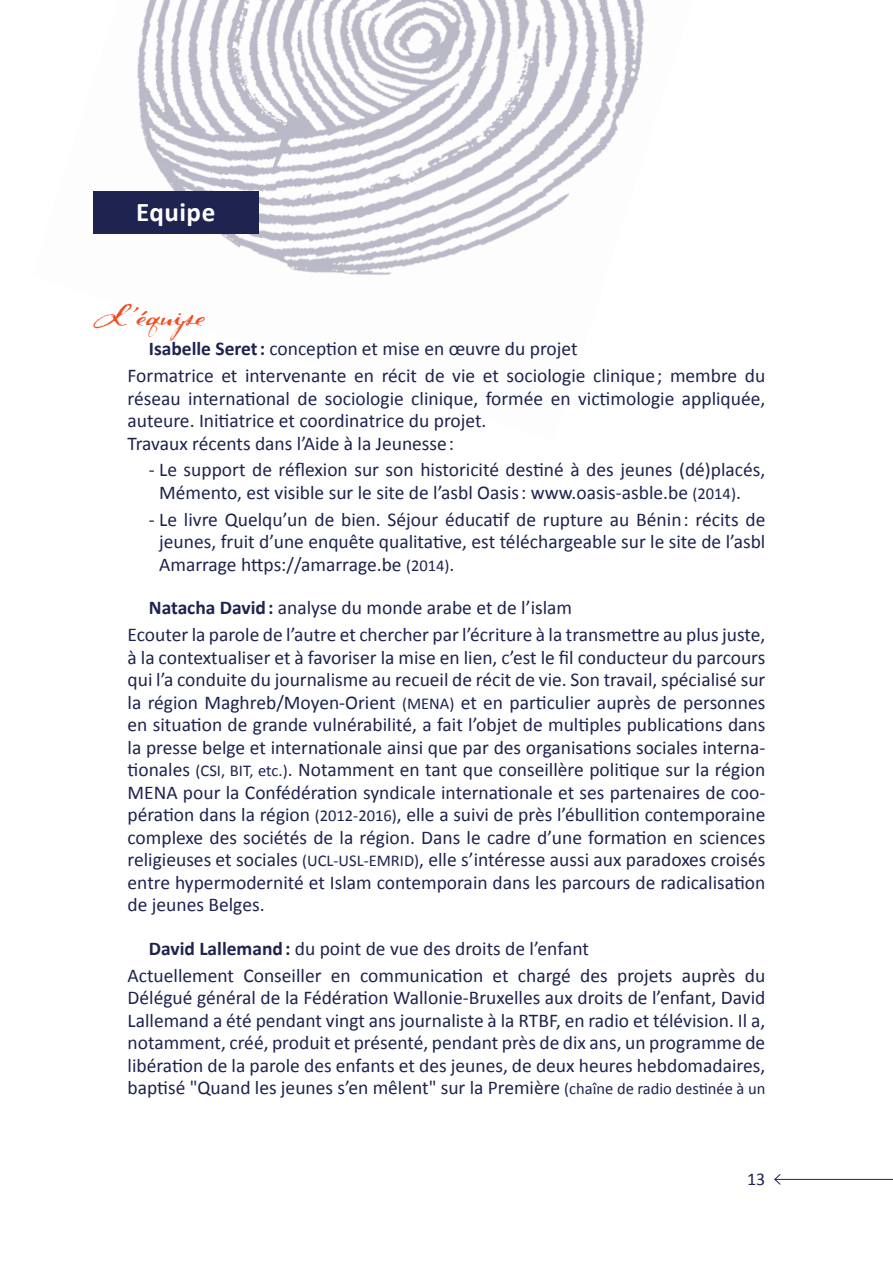
<style>
.page{position:relative;width:893px;height:1263px;background:#fff}
.page>*{position:absolute;margin:0;border:0;box-sizing:border-box;transform-origin:0 0}
.t1{font:30px "Dark Roast";color:#f04d22;scale:1.25 1}
.t2{font:700 27px "Calibri";letter-spacing:.02em;color:#fff}
.t3{font:19.5px/22.5px "Calibri";color:#1e234f}
.t4{font:18px "Calibri";color:#1e234f}
.s1{font-weight:700}
.s2{font-size:16.5px}
</style>
<div class="page">
<img style="left:537px;top:0;width:107px;height:219px">
<img style="left:380px;top:0;width:157px;height:275px">
<img style="left:223px;top:0;width:157px;height:275px">
<img style="left:93px;top:0;width:130px;height:236px">
<div style="left:94px;top:191px;width:165px;height:43px;background:#1e234f"></div>
<hr style="left:775px;top:1179px;width:118px;height:1px;background:#1e234f">
<svg style="left:774px;top:1174px;width:7px;height:11px"></svg>
<h2 class="t2" style="left:136px;top:195px;width:81px">Equipe</h2>
<h1 class="t1" style="left:94px;top:297px;width:91px">L’équipe</h1>
<p class="t3" style="left:128px;top:336px;width:639px;line-height:26.7px;text-indent:21px"><span class="s1">Isabelle Seret:</span> conception et mise en œuvre du projet<br>Formatrice et intervenante en récit de vie et sociologie clinique; membre du</p>
<p class="t3" style="left:128px;top:387px;width:639px">réseau international de sociologie clinique, formée en victimologie appliquée, auteure. Initiatrice et coordinatrice du projet.<br>Travaux récents dans l’Aide à la Jeunesse:</p>
<p class="t3" style="left:159px;top:459px;width:608px;text-indent:-10px">- Le support de réflexion sur son historicité destiné à des jeunes (dé)placés,<br>Mémento, est visible sur le site de l’asbl Oasis: www.oasis-asble.be <span class="s2">(2014)</span>.</p>
<p class="t3" style="left:159px;top:508px;width:608px;text-align:justify;text-indent:-10px">- Le livre Quelqu’un de bien. Séjour éducatif de rupture au Bénin: récits de jeunes, fruit d’une enquête qualitative, est téléchargeable sur le site de l’asbl Amarrage https://amarrage.be <span class="s2">(2014)</span>.</p>
<p class="t3" style="left:128px;top:595px;width:639px;line-height:26.7px;text-indent:21px"><span class="s1">Natacha David:</span> analyse du monde arabe et de l’islam<br>Ecouter la parole de l’autre et chercher par l’écriture à la transmettre au plus juste,</p>
<p class="t3" style="left:128px;top:646px;width:639px;text-align:justify">à la contextualiser et à favoriser la mise en lien, c’est le fil conducteur du parcours qui l’a conduite du journalisme au recueil de récit de vie. Son travail, spécialisé sur la région Maghreb/Moyen-Orient <span class="s2">(MENA)</span> et en particulier auprès de personnes en situation de grande vulnérabilité, a fait l’objet de multiples publications dans la presse belge et internationale ainsi que par des organisations sociales interna&shy;tionales <span class="s2">(CSI, BIT, etc.)</span>. Notamment en tant que conseillère politique sur la région MENA pour la Confédération syndicale internationale et ses partenaires de coo&shy;pération dans la région <span class="s2">(2012-2016)</span>, elle a suivi de près l’ébullition contemporaine complexe des sociétés de la région. Dans le cadre d’une formation en sciences religieuses et sociales <span class="s2">(UCL-USL-EMRID)</span>, elle s’intéresse aussi aux paradoxes croisés entre hypermodernité et Islam contemporain dans les parcours de radicalisation de jeunes Belges.</p>
<p class="t3" style="left:128px;top:935px;width:639px;line-height:26.7px;text-indent:21px"><span class="s1">David Lallemand:</span> du point de vue des droits de l’enfant<br>Actuellement Conseiller en communication et chargé des projets auprès du</p>
<p class="t3" style="left:128px;top:987px;width:639px;text-align:justify">Délégué général de la Fédération Wallonie-Bruxelles aux droits de l’enfant, David Lallemand a été pendant vingt ans journaliste à la RTBF, en radio et télévision. Il a, notamment, créé, produit et présenté, pendant près de dix ans, un programme de libération de la parole des enfants et des jeunes, de deux heures hebdomadaires, baptisé "Quand les jeunes s’en mêlent" sur la Première <span class="s2">(chaîne de radio destinée à un</span></p>
<p class="t4" style="left:747px;top:1168px;width:20px">13</p>
</div>
